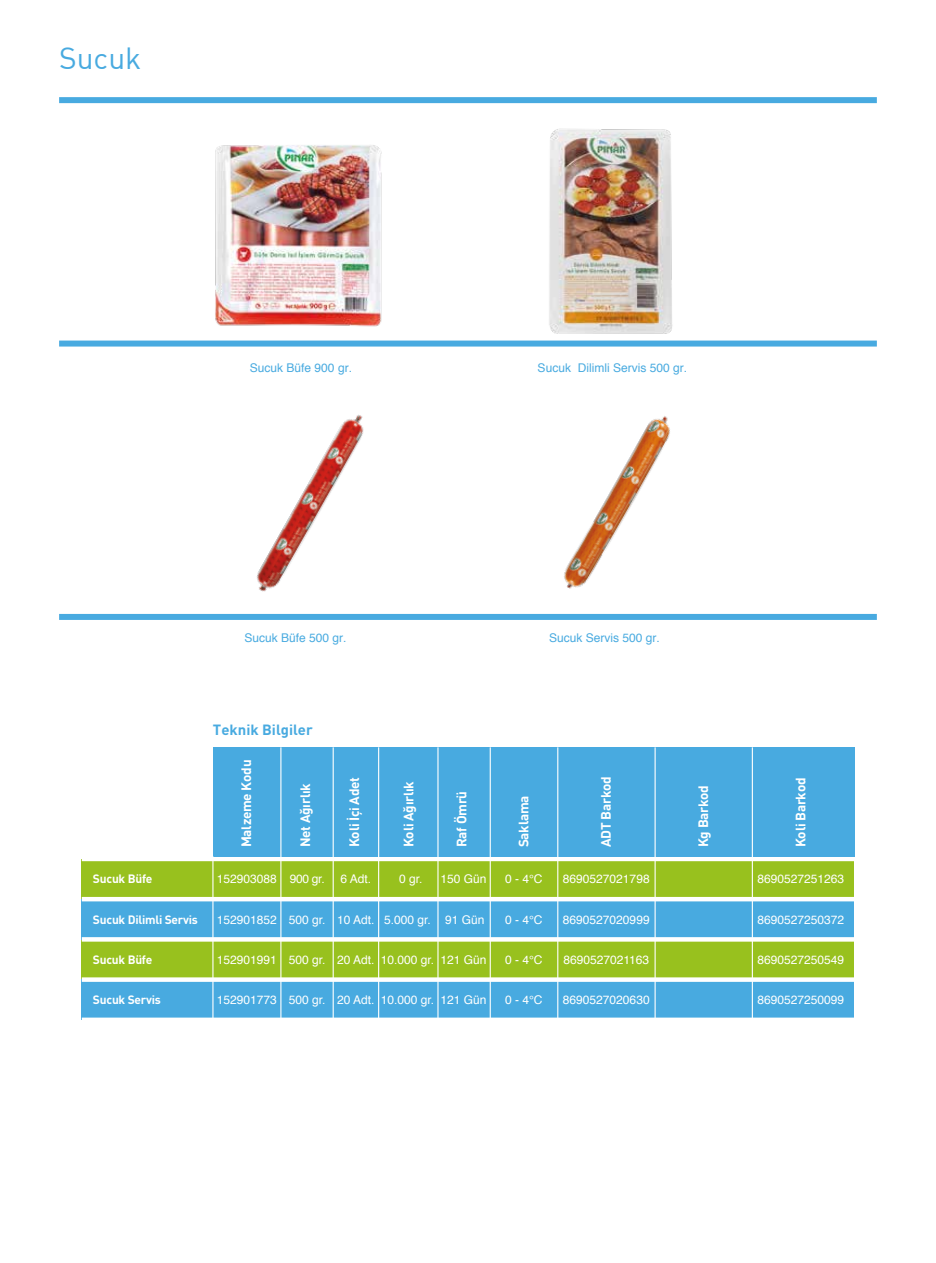
<style>
.page{position:relative;width:936px;height:1263px;background:#fff}
.page>*{position:absolute;margin:0;border:0;box-sizing:border-box;transform-origin:0 0}
.t1{font:30px "DIN";color:#48aae0}
.t2{font:700 14.7px "DIN Pro";color:#48aae0}
.t3{font:700 13.5px "DIN Pro";letter-spacing:-.02em;color:#fff}
.t4{font:12px "Helvetica";color:#fff}
.t5{font:12px "Helvetica";color:#48aae0}
.t6{font:700 12px "DIN Pro";letter-spacing:-.02em;color:#fff}
</style>
<div class="page">
<div style="left:59px;top:97px;width:817px;height:6px;background:#48aae0"></div>
<div style="left:59px;top:614px;width:817px;height:6px;background:#48aae0"></div>
<div style="left:59px;top:341px;width:817px;height:6px;background:#48aae0"></div>
<img style="left:524px;top:103px;width:173px;height:244px">
<div style="left:82px;top:859px;width:772px;height:161px;background:#98c11e"></div>
<hr style="left:82px;top:857px;width:772px;height:4px;background:#fff">
<div style="left:82px;top:899px;width:772px;height:40px;background:#48aae0"></div>
<hr style="left:82px;top:897px;width:772px;height:4px;background:#fff">
<div style="left:82px;top:937px;width:772px;height:5px;background:#fff"></div>
<div style="left:82px;top:980px;width:772px;height:40px;background:#48aae0"></div>
<div style="left:82px;top:977px;width:772px;height:5px;background:#fff"></div>
<div style="left:82px;top:1017px;width:772px;height:5px;background:#fff"></div>
<div style="left:213px;top:747px;width:641px;height:109px;background:#48aae0"></div>
<hr style="left:212px;top:856px;width:1px;height:204px;background:#fff">
<hr style="left:280px;top:747px;width:1px;height:313px;background:#fff">
<hr style="left:332px;top:747px;width:2px;height:313px;background:#fff">
<hr style="left:378px;top:747px;width:1px;height:313px;background:#fff">
<hr style="left:437px;top:747px;width:1px;height:313px;background:#fff">
<hr style="left:489px;top:747px;width:2px;height:313px;background:#fff">
<hr style="left:557px;top:747px;width:1px;height:313px;background:#fff">
<hr style="left:654px;top:747px;width:1px;height:313px;background:#fff">
<hr style="left:751px;top:747px;width:1px;height:313px;background:#fff">
<img style="left:215px;top:145px;width:167px;height:182px">
<img style="left:212px;top:414px;width:192px;height:206px">
<img style="left:535px;top:416px;width:168px;height:204px">
<h1 class="t1" style="left:59px;top:39px;width:84px">Sucuk</h1>
<p class="t5" style="left:250px;top:359px;width:104px">Sucuk Büfe 900 gr.</p>
<p class="t5" style="left:537px;top:358px;width:151px">Sucuk Dilimli Servis 500 gr.</p>
<p class="t5" style="left:244px;top:629px;width:104px">Sucuk Büfe 500 gr.</p>
<p class="t5" style="left:549px;top:629px;width:112px">Sucuk Servis 500 gr.</p>
<p class="t2" style="left:213px;top:717px;width:101px">Teknik Bilgiler</p>
<p class="t3" style="left:235px;top:847px;width:89px;rotate:-90deg">Malzeme Kodu</p>
<p class="t3" style="left:294px;top:847px;width:65px;rotate:-90deg">Net Ağırlık</p>
<p class="t3" style="left:343px;top:847px;width:72px;rotate:-90deg">Koli İçi Adet</p>
<p class="t3" style="left:397px;top:847px;width:68px;rotate:-90deg">Koli Ağırlık</p>
<p class="t3" style="left:450px;top:847px;width:58px;rotate:-90deg">Raf Ömrü</p>
<p class="t3" style="left:512px;top:847px;width:53px;rotate:-90deg">Saklama</p>
<p class="t3" style="left:594px;top:847px;width:72px;rotate:-90deg">ADT Barkod</p>
<p class="t3" style="left:692px;top:847px;width:64px;rotate:-90deg">Kg Barkod</p>
<p class="t3" style="left:789px;top:847px;width:71px;rotate:-90deg">Koli Barkod</p>
<p class="t6" style="left:93px;top:868px;width:61px">Sucuk Büfe</p>
<p class="t4" style="left:217px;top:869px;width:109px">152903088 900 gr.</p>
<p class="t4" style="left:340px;top:869px;width:32px">6 Adt.</p>
<p class="t4" style="left:399px;top:869px;width:25px">0 gr.</p>
<p class="t4" style="left:440px;top:869px;width:48px">150 Gün</p>
<p class="t4" style="left:505px;top:869px;width:39px">0 - 4°C</p>
<p class="t4" style="left:563px;top:869px;width:88px">8690527021798</p>
<p class="t4" style="left:757px;top:869px;width:88px">8690527251263</p>
<p class="t6" style="left:93px;top:909px;width:106px">Sucuk Dilimli Servis</p>
<p class="t4" style="left:217px;top:910px;width:269px">152901852 500 gr. 10 Adt. 5.000 gr. 91 Gün</p>
<p class="t4" style="left:505px;top:910px;width:39px">0 - 4°C</p>
<p class="t4" style="left:563px;top:910px;width:88px">8690527020999</p>
<p class="t4" style="left:757px;top:910px;width:88px">8690527250372</p>
<p class="t6" style="left:93px;top:949px;width:61px">Sucuk Büfe</p>
<p class="t4" style="left:217px;top:950px;width:271px">152901991 500 gr. 20 Adt. 10.000 gr. 121 Gün</p>
<p class="t4" style="left:505px;top:950px;width:39px">0 - 4°C</p>
<p class="t4" style="left:563px;top:950px;width:87px">8690527021163</p>
<p class="t4" style="left:757px;top:950px;width:88px">8690527250549</p>
<p class="t6" style="left:93px;top:990px;width:69px">Sucuk Servis</p>
<p class="t4" style="left:217px;top:990px;width:271px">152901773 500 gr. 20 Adt. 10.000 gr. 121 Gün</p>
<p class="t4" style="left:505px;top:990px;width:39px">0 - 4°C</p>
<p class="t4" style="left:563px;top:990px;width:88px">8690527020630</p>
<p class="t4" style="left:757px;top:990px;width:88px">8690527250099</p>
</div>
